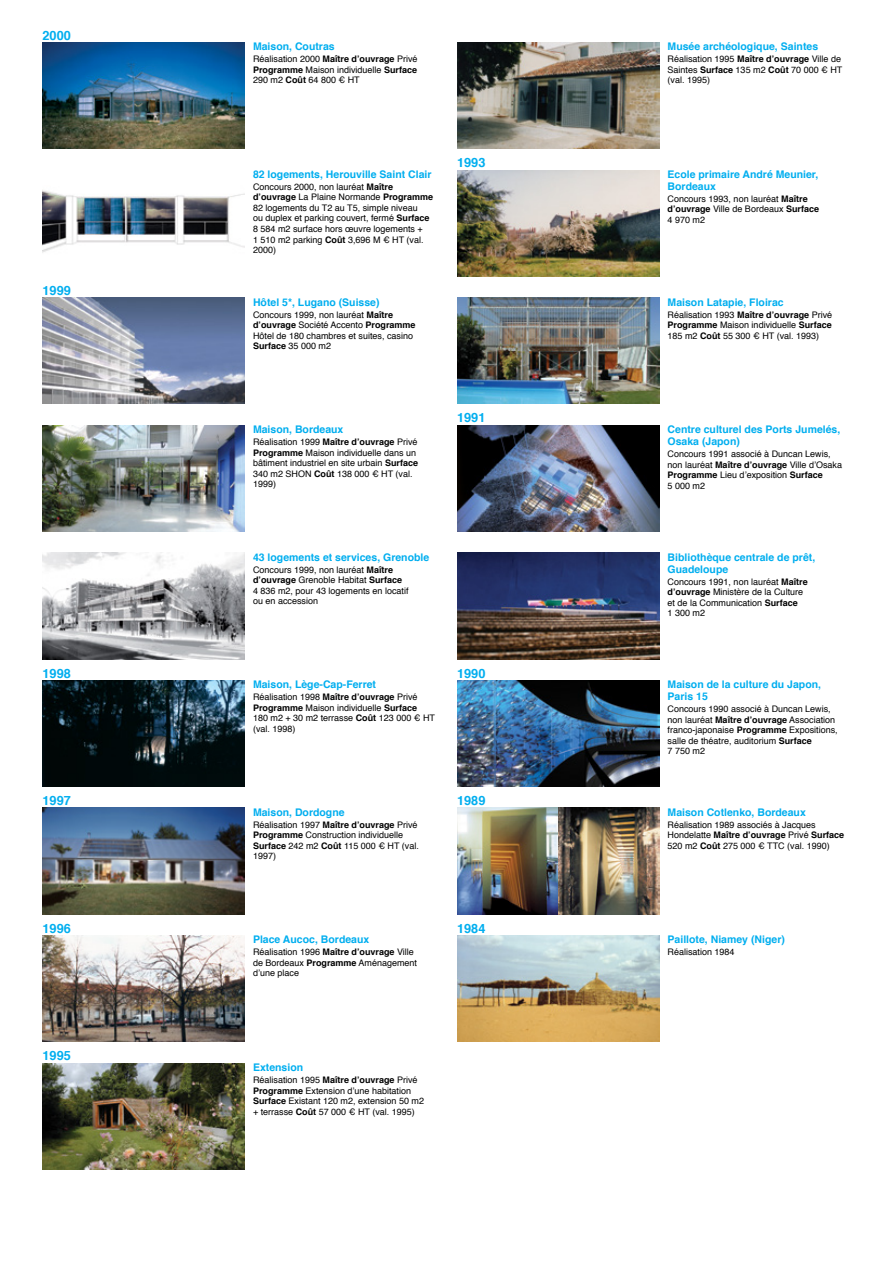
<style>
.page{position:relative;width:893px;height:1263px;background:#fff}
.page>*{position:absolute;margin:0;border:0;box-sizing:border-box;transform-origin:0 0}
.t1{font:700 12.75px "Helvetica";color:#00aeef}
.t2{font:700 10.5px/12px "Helvetica";color:#00aeef}
.t3{font:9px/10.5px "Helvetica";color:#000}
.s1{font-weight:700}
</style>
<div class="page">
<img style="left:457px;top:425px;width:202px;height:106px">
<img style="left:457px;top:680px;width:202px;height:107px">
<img style="left:457px;top:935px;width:202px;height:107px">
<img style="left:457px;top:808px;width:202px;height:106px">
<img style="left:457px;top:553px;width:202px;height:106px">
<img style="left:457px;top:170px;width:202px;height:106px">
<img style="left:457px;top:298px;width:202px;height:106px">
<img style="left:43px;top:808px;width:201px;height:106px">
<img style="left:43px;top:935px;width:201px;height:107px">
<img style="left:43px;top:1063px;width:201px;height:106px">
<img style="left:457px;top:43px;width:202px;height:106px">
<img style="left:43px;top:553px;width:201px;height:106px">
<img style="left:43px;top:680px;width:201px;height:107px">
<img style="left:43px;top:425px;width:201px;height:107px">
<img style="left:43px;top:298px;width:201px;height:106px">
<img style="left:43px;top:190px;width:201px;height:62px">
<img style="left:43px;top:43px;width:201px;height:106px">
<h1 class="t1" style="left:43px;top:25px;width:30px">2000</h1>
<h1 class="t1" style="left:43px;top:280px;width:30px">1999</h1>
<h1 class="t1" style="left:43px;top:663px;width:30px">1998</h1>
<h1 class="t1" style="left:43px;top:790px;width:30px">1997</h1>
<h1 class="t1" style="left:43px;top:918px;width:30px">1996</h1>
<h1 class="t1" style="left:43px;top:1045px;width:30px">1995</h1>
<p class="t2" style="left:253px;top:41px;width:83px">Maison, Coutras</p>
<p class="t3" style="left:253px;top:54px;width:166px;text-align:justify">Réalisation 2000 <span class="s1">Maître d’ouvrage</span> Privé <span class="s1">Programme</span> Maison individuelle <span class="s1">Surface </span>290 m2 <span class="s1">Coût</span> 64 800 € HT</p>
<p class="t2" style="left:253px;top:168px;width:180px">82 logements, Herouville Saint Clair</p>
<p class="t3" style="left:253px;top:182px;width:182px">Concours 2000, non lauréat <span class="s1">Maître d’ouvrage</span> La Plaine Normande <span class="s1">Programme </span>82 logements du T2 au T5, simple niveau<br>ou duplex et parking couvert, fermé <span class="s1">Surface </span>8 584 m2 surface hors œuvre logements +<br>1 510 m2 parking <span class="s1">Coût</span> 3,696 M € HT (val.<br>2000)</p>
<p class="t2" style="left:253px;top:296px;width:128px">Hôtel 5*, Lugano (Suisse)</p>
<p class="t3" style="left:253px;top:309px;width:164px">Concours 1999, non lauréat <span class="s1">Maître d’ouvrage</span> Société Accento <span class="s1">Programme<br></span>Hôtel de 180 chambres et suites, casino<br><span class="s1">Surface</span> 35 000 m2</p>
<h1 class="t1" style="left:457px;top:152px;width:30px">1993</h1>
<p class="t2" style="left:253px;top:424px;width:92px">Maison, Bordeaux</p>
<p class="t3" style="left:253px;top:437px;width:167px">Réalisation 1999 <span class="s1">Maître d’ouvrage</span> Privé<br><span class="s1">Programme</span> Maison individuelle dans un bâtiment industriel en site urbain <span class="s1">Surface<br></span>340 m2 SHON <span class="s1">Coût</span> 138 000 € HT (val.<br>1999)</p>
<p class="t2" style="left:253px;top:551px;width:178px">43 logements et services, Grenoble</p>
<p class="t3" style="left:253px;top:565px;width:157px">Concours 1999, non lauréat <span class="s1">Maître d’ouvrage</span> Grenoble Habitat <span class="s1">Surface<br></span>4 836 m2, pour 43 logements en locatif ou en accession</p>
<h1 class="t1" style="left:457px;top:408px;width:30px">1991</h1>
<p class="t2" style="left:253px;top:679px;width:125px">Maison, Lège-Cap-Ferret</p>
<p class="t3" style="left:253px;top:692px;width:184px">Réalisation 1998 <span class="s1">Maître d’ouvrage</span> Privé<br><span class="s1">Programme</span> Maison individuelle <span class="s1">Surface<br></span>180 m2 + 30 m2 terrasse <span class="s1">Coût</span> 123 000 € HT (val. 1998)</p>
<h1 class="t1" style="left:457px;top:663px;width:30px">1990</h1>
<p class="t2" style="left:253px;top:806px;width:93px">Maison, Dordogne</p>
<p class="t3" style="left:253px;top:820px;width:167px">Réalisation 1997 <span class="s1">Maître d’ouvrage</span> Privé<br><span class="s1">Programme</span> Construction individuelle<br><span class="s1">Surface</span> 242 m2 <span class="s1">Coût</span> 115 000 € HT (val.<br>1997)</p>
<h1 class="t1" style="left:457px;top:790px;width:30px">1989</h1>
<p class="t2" style="left:253px;top:934px;width:118px">Place Aucoc, Bordeaux</p>
<p class="t3" style="left:253px;top:947px;width:166px">Réalisation 1996 <span class="s1">Maître d’ouvrage</span> Ville de Bordeaux <span class="s1">Programme</span> Aménagement d’une place</p>
<h1 class="t1" style="left:457px;top:918px;width:30px">1984</h1>
<p class="t2" style="left:253px;top:1061px;width:52px">Extension</p>
<p class="t3" style="left:253px;top:1075px;width:173px">Réalisation 1995 <span class="s1">Maître d’ouvrage</span> Privé <span class="s1">Programme</span> Extension d’une habitation <span class="s1">Surface</span> Existant 120 m2, extension 50 m2 + terrasse <span class="s1">Coût</span> 57 000 € HT (val. 1995)</p>
<p class="t2" style="left:668px;top:41px;width:152px">Musée archéologique, Saintes</p>
<p class="t3" style="left:668px;top:54px;width:176px">Réalisation 1995 <span class="s1">Maître d’ouvrage</span> Ville de<br>Saintes <span class="s1">Surface</span> 135 m2 <span class="s1">Coût</span> 70 000 € HT (val. 1995)</p>
<p class="t2" style="left:668px;top:168px;width:152px">Ecole primaire André Meunier,<br>Bordeaux</p>
<p class="t3" style="left:668px;top:194px;width:153px">Concours 1993, non lauréat <span class="s1">Maître d’ouvrage</span> Ville de Bordeaux <span class="s1">Surface<br></span>4 970 m2</p>
<p class="t2" style="left:668px;top:296px;width:118px">Maison Latapie, Floirac</p>
<p class="t3" style="left:668px;top:309px;width:166px;text-align:justify">Réalisation 1993 <span class="s1">Maître d’ouvrage</span> Privé <span class="s1">Programme</span> Maison individuelle <span class="s1">Surface </span>185 m2 <span class="s1">Coût</span> 55 300 € HT (val. 1993)</p>
<p class="t2" style="left:668px;top:424px;width:174px">Centre culturel des Ports Jumelés,<br>Osaka (Japon)</p>
<p class="t3" style="left:668px;top:449px;width:176px">Concours 1991 associé à Duncan Lewis, non lauréat <span class="s1">Maître d’ouvrage</span> Ville d’Osaka<br><span class="s1">Programme</span> Lieu d’exposition <span class="s1">Surface<br></span>5 000 m2</p>
<p class="t2" style="left:668px;top:551px;width:149px">Bibliothèque centrale de prêt,<br>Guadeloupe</p>
<p class="t3" style="left:668px;top:576px;width:142px">Concours 1991, non lauréat <span class="s1">Maître d’ouvrage</span> Ministère de la Culture et de la Communication <span class="s1">Surface<br></span>1 300 m2</p>
<p class="t2" style="left:668px;top:679px;width:155px">Maison de la culture du Japon,<br>Paris 15</p>
<p class="t3" style="left:668px;top:704px;width:172px">Concours 1990 associé à Duncan Lewis, non lauréat <span class="s1">Maître d’ouvrage</span> Association franco-japonaise <span class="s1">Programme</span> Expositions, salle de théatre, auditorium <span class="s1">Surface<br></span>7 750 m2</p>
<p class="t2" style="left:668px;top:806px;width:140px">Maison Cotlenko, Bordeaux</p>
<p class="t3" style="left:668px;top:820px;width:178px">Réalisation 1989 associés à Jacques<br>Hondelatte <span class="s1">Maître d’ouvrage</span> Privé <span class="s1">Surface<br></span>520 m2 <span class="s1">Coût</span> 275 000 € TTC (val. 1990)</p>
<p class="t2" style="left:668px;top:934px;width:119px">Paillote, Niamey (Niger)</p>
<p class="t3" style="left:668px;top:947px;width:69px">Réalisation 1984</p>
</div>
